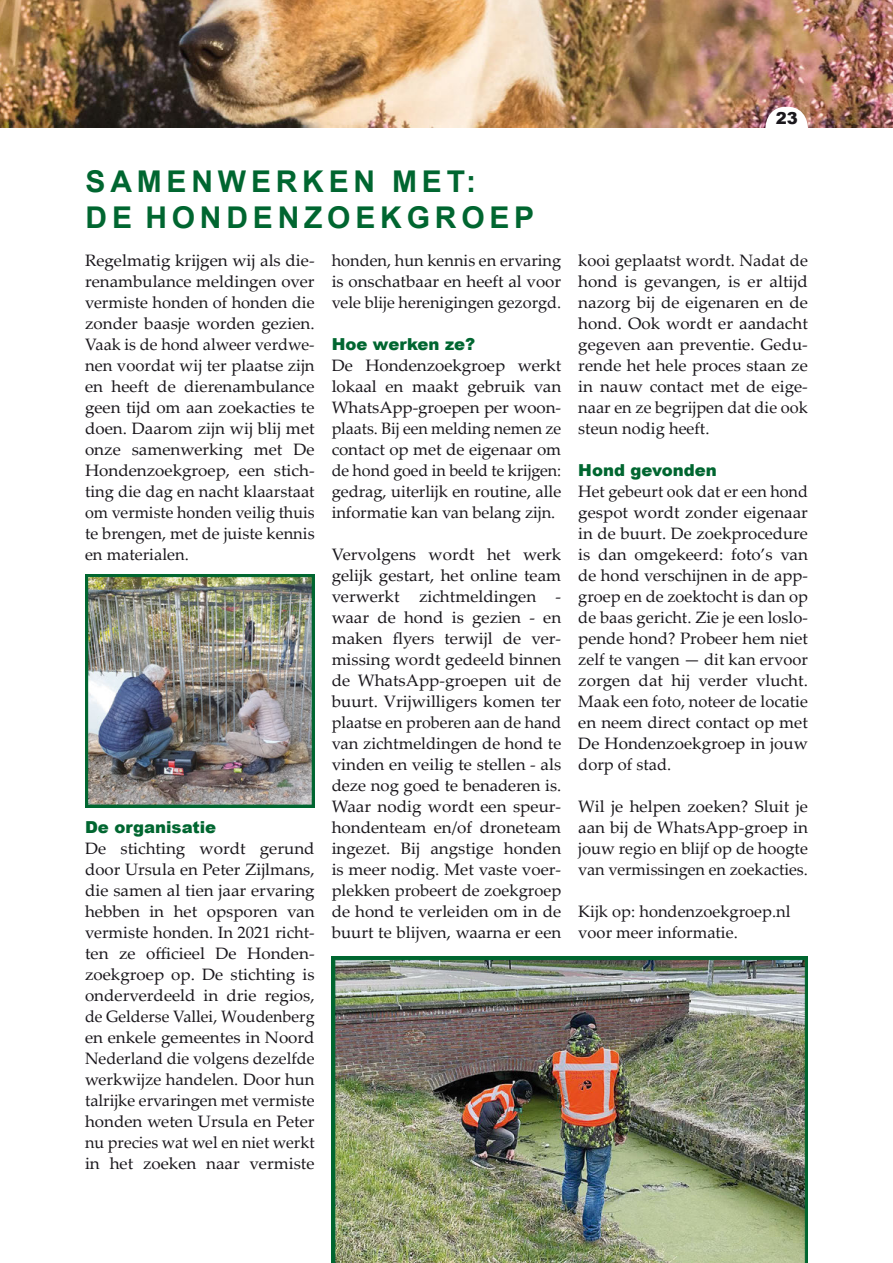
<style>
.page{position:relative;width:893px;height:1263px;background:#fff}
.page>*{position:absolute;margin:0;border:0;box-sizing:border-box;transform-origin:0 0}
.kop_toc{font:700 30px/36px "Arial";letter-spacing:.16em;color:#006630}
.tekst__space_after{font:16.5px/21px "Palatino Linotype";color:#1a171c;text-align:justify}
.subkop{font:900 16.5px "Arial";color:#006630}
.t1{font:900 16.5px "Arial";color:#1a171c}
</style>
<div class="page">
<img style="left:0;top:0;width:893px;height:128px">
<img style="left:85px;top:574px;width:230px;height:234px">
<img style="left:331px;top:956px;width:477px;height:307px">
<svg style="left:765px;top:107px;width:43px;height:21px"></svg>
<p class="t1" style="left:776px;top:106px;width:24px">23</p>
<p class="kop_toc" style="left:86px;top:164px;width:450px">SAMENWERKEN MET:<br>DE HONDENZOEKGROEP</p>
<p class="tekst__space_after" style="left:85px;top:249px;width:231px">Regelmatig krijgen wij als die&shy;renambulance meldingen over vermiste honden of honden die zonder baasje worden gezien.<br>Vaak is de hond alweer verdwe&shy;nen voordat wij ter plaatse zijn en heeft de dierenambulance geen tijd om aan zoekacties te doen. Daarom zijn wij blij met onze samenwerking met De Hondenzoekgroep, een stich&shy;ting die dag en nacht klaarstaat om vermiste honden veilig thuis te brengen, met de juiste kennis en materialen.</p>
<p class="tekst__space_after" style="left:332px;top:249px;width:231px">honden, hun kennis en ervaring is onschatbaar en heeft al voor vele blije herenigingen gezorgd.</p>
<p class="subkop" style="left:332px;top:332px;width:145px">Hoe werken ze?</p>
<p class="tekst__space_after" style="left:332px;top:354px;width:231px">De Hondenzoekgroep werkt lokaal en maakt gebruik van WhatsApp-groepen per woon&shy;plaats. Bij een melding nemen ze contact op met de eigenaar om de hond goed in beeld te krijgen: gedrag, uiterlijk en routine, alle informatie kan van belang zijn.</p>
<p class="tekst__space_after" style="left:332px;top:543px;width:231px">Vervolgens wordt het werk gelijk gestart, het online team verwerkt zichtmeldingen - waar de hond is gezien - en maken flyers terwijl de ver&shy;missing wordt gedeeld binnen de WhatsApp-groepen uit de buurt. Vrijwilligers komen ter plaatse en proberen aan de hand van zichtmeldingen de hond te vinden en veilig te stellen - als deze nog goed te benaderen is.<br>Waar nodig wordt een speur&shy;hondenteam en/of droneteam ingezet. Bij angstige honden is meer nodig. Met vaste voer&shy;plekken probeert de zoekgroep de hond te verleiden om in de buurt te blijven, waarna er een</p>
<p class="subkop" style="left:85px;top:815px;width:133px">De organisatie</p>
<p class="tekst__space_after" style="left:85px;top:837px;width:231px">De stichting wordt gerund door Ursula en Peter Zijlmans, die samen al tien jaar ervaring hebben in het opsporen van vermiste honden. In 2021 richt&shy;ten ze officieel De Honden&shy;zoekgroep op. De stichting is onderverdeeld in drie regios, de Gelderse Vallei, Woudenberg en enkele gemeentes in Noord Nederland die volgens dezelfde werkwijze handelen. Door hun talrijke ervaringen met vermiste honden weten Ursula en Peter nu precies wat wel en niet werkt in het zoeken naar vermiste</p>
<p class="tekst__space_after" style="left:578px;top:249px;width:231px">kooi geplaatst wordt. Nadat de hond is gevangen, is er altijd nazorg bij de eigenaren en de hond. Ook wordt er aandacht gegeven aan preventie. Gedu&shy;rende het hele proces staan ze in nauw contact met de eige&shy;naar en ze begrijpen dat die ook steun nodig heeft.</p>
<p class="subkop" style="left:578px;top:458px;width:140px">Hond gevonden</p>
<p class="tekst__space_after" style="left:578px;top:480px;width:231px">Het gebeurt ook dat er een hond gespot wordt zonder eigenaar in de buurt. De zoekprocedure is dan omgekeerd: foto’s van de hond verschijnen in de app&shy;groep en de zoektocht is dan op de baas gericht. Zie je een loslo&shy;pende hond? Probeer hem niet zelf te vangen — dit kan ervoor zorgen dat hij verder vlucht.<br>Maak een foto, noteer de locatie en neem direct contact op met De Hondenzoekgroep in jouw dorp of stad.</p>
<p class="tekst__space_after" style="left:578px;top:795px;width:231px">Wil je helpen zoeken? Sluit je aan bij de WhatsApp-groep in jouw regio en blijf op de hoogte van vermissingen en zoekacties.</p>
<p class="tekst__space_after" style="left:578px;top:900px;width:214px">Kijk op: hondenzoekgroep.nl voor meer informatie.</p>
</div>
